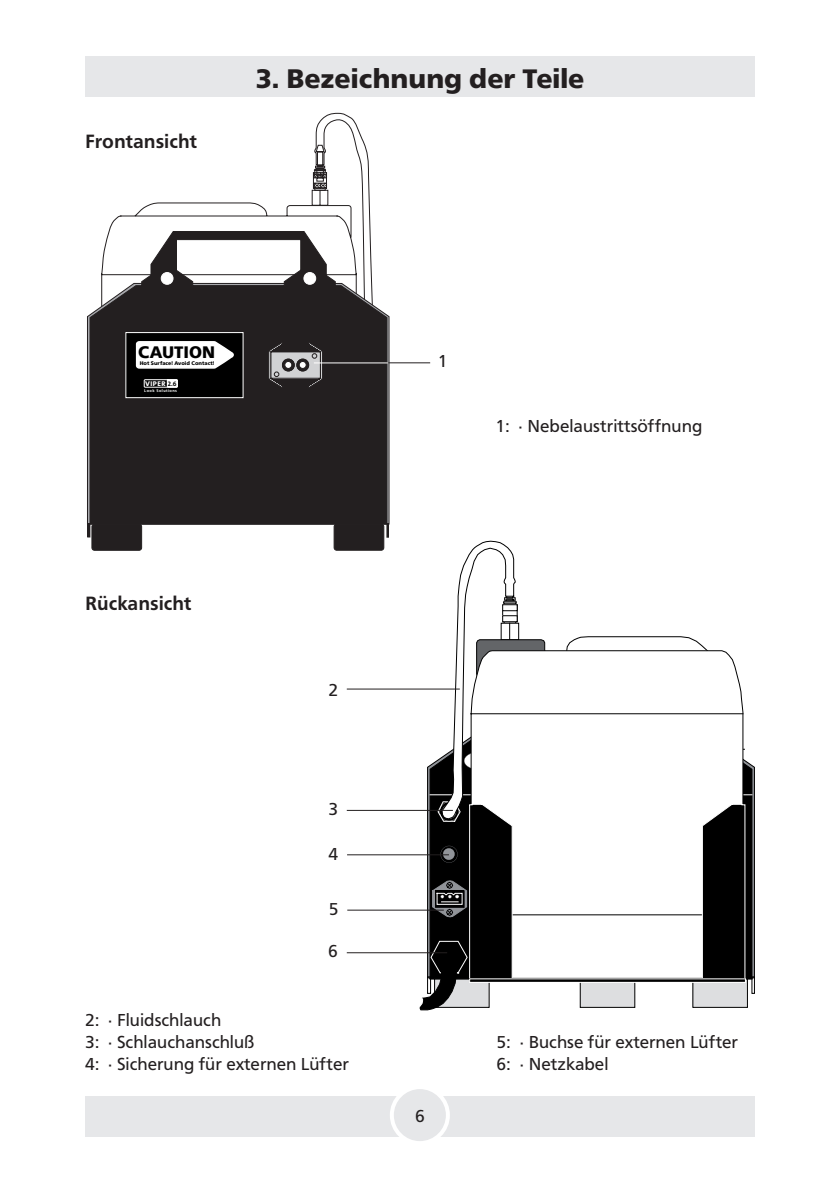
<style>
.page{position:relative;width:840px;height:1191px;background:#fff}
.page>*{position:absolute;margin:0;border:0;box-sizing:border-box;transform-origin:0 0}
.t1{font:700 28px "Frutus T";color:#231f20}
.t2{font:500 20px "Frutus T";color:#231f20}
.t3{font:18px/22px "Frutus T";color:#231f20}
.t4{font:700 17.4px "Frutus T";color:#000}
.t5{font:9px "The Mix Bold Caps";color:#fff}
.t6{font:700 5.6px "Frutus T";color:#000}
.t7{font:500 4.2px "Frutus T";letter-spacing:.1em;color:#fff}
.s1{font-size:6.6px;color:#000}
</style>
<div class="page">
<div style="left:85px;top:1096px;width:669px;height:40px;background:#e6e7e9"></div>
<div style="left:85px;top:57px;width:669px;height:40px;background:#e6e7e9"></div>
<div style="left:391px;top:1087px;width:56px;height:56px;background:#e6e7e9;border-radius:50%"></div>
<div style="left:389px;top:1085px;width:60px;height:60px;border:4px solid #fff;border-radius:50%"></div>
<div style="left:751px;top:976px;width:3px;height:17px;border:1px solid #000"></div>
<svg style="left:412px;top:541px;width:339px;height:470px"></svg>
<hr style="left:346px;top:688px;width:113px;height:1px;background:#231f20">
<hr style="left:346px;top:810px;width:106px;height:1px;background:#231f20">
<hr style="left:347px;top:854px;width:102px;height:1px;background:#231f20">
<svg style="left:150px;top:113px;width:222px;height:154px"></svg>
<svg style="left:89px;top:267px;width:298px;height:258px;background:#343031"></svg>
<svg style="left:386px;top:523px;width:2px;height:14px"></svg>
<div style="left:87px;top:523px;width:3px;height:14px;border:1px solid #231f20"></div>
<div style="left:92px;top:524px;width:49px;height:26px;background:#231f20;border-radius:3px"></div>
<div style="left:92px;top:524px;width:50px;height:26px;border:1px solid #231f20;border-radius:3px"></div>
<div style="left:334px;top:524px;width:49px;height:26px;background:#231f20;border-radius:3px"></div>
<div style="left:334px;top:524px;width:49px;height:26px;border:1px solid #231f20;border-radius:3px"></div>
<div style="left:161px;top:272px;width:12px;height:12px;background:#fff;border-radius:50%"></div>
<div style="left:161px;top:272px;width:12px;height:12px;border:1px solid #fff;border-radius:50%"></div>
<div style="left:304px;top:272px;width:11px;height:12px;background:#fff;border-radius:50%"></div>
<div style="left:303px;top:272px;width:13px;height:12px;border:1px solid #fff;border-radius:50%"></div>
<svg style="left:267px;top:341px;width:56px;height:48px;background:#686667"></svg>
<div style="left:299px;top:361px;width:7px;height:7px;background:#fff;border-radius:50%"></div>
<div style="left:299px;top:361px;width:7px;height:8px;border:1px solid #231f20;border-radius:50%"></div>
<div style="left:284px;top:361px;width:7px;height:7px;background:#fff;border-radius:50%"></div>
<div style="left:284px;top:361px;width:8px;height:8px;border:1px solid #231f20;border-radius:50%"></div>
<div style="left:126px;top:332px;width:117px;height:66px;background:#000"></div>
<div style="left:126px;top:332px;width:117px;height:66px;border:1px solid #fff"></div>
<svg style="left:135px;top:341px;width:99px;height:28px;background:#e3e3e3"></svg>
<div style="left:167px;top:380px;width:10px;height:7px;background:#fff"></div>
<div style="left:167px;top:379px;width:10px;height:8px;border:1px solid #fff"></div>
<div style="left:144px;top:379px;width:34px;height:8px;border:1px solid #fff"></div>
<hr style="left:328px;top:362px;width:102px;height:1px;background:#231f20">
<hr style="left:314px;top:362px;width:74px;height:1px;background:#fff">
<hr style="left:347px;top:909px;width:96px;height:1px;background:#231f20">
<hr style="left:346px;top:952px;width:101px;height:1px;background:#231f20">
<p class="t2" style="left:85px;top:129px;width:113px">Frontansicht</p>
<h1 class="t1" style="left:255px;top:62px;width:330px">3. Bezeichnung der Teile</h1>
<p class="t4" style="left:138px;top:341px;width:78px">CAUTION</p>
<p class="t6" style="left:140px;top:360px;width:76px">Hot Surface! Avoid Contact!</p>
<p class="t7" style="left:144px;top:388px;width:34px">Look Solutions</p>
<p class="t5" style="left:145px;top:375px;width:33px">viper <span class="s1">2.6</span></p>
<p class="t2" style="left:85px;top:591px;width:108px">Rückansicht</p>
<p class="t3" style="left:328px;top:679px;width:11px">2</p>
<p class="t3" style="left:328px;top:798px;width:11px">3</p>
<p class="t3" style="left:328px;top:843px;width:11px">4</p>
<p class="t3" style="left:328px;top:897px;width:11px">5</p>
<p class="t3" style="left:328px;top:940px;width:11px">6</p>
<p class="t3" style="left:437px;top:349px;width:11px">1</p>
<p class="t3" style="left:495px;top:415px;width:208px">1: · Nebelaustrittsöffnung</p>
<p class="t3" style="left:85px;top:1009px;width:265px">2: · Fluidschlauch<br>3: · Schlauchanschluß<br>4: · Sicherung für externen Lüfter</p>
<p class="t3" style="left:415px;top:1104px;width:11px">6</p>
<p class="t3" style="left:496px;top:1031px;width:243px">5: · Buchse für externen Lüfter<br>6: · Netzkabel</p>
</div>
